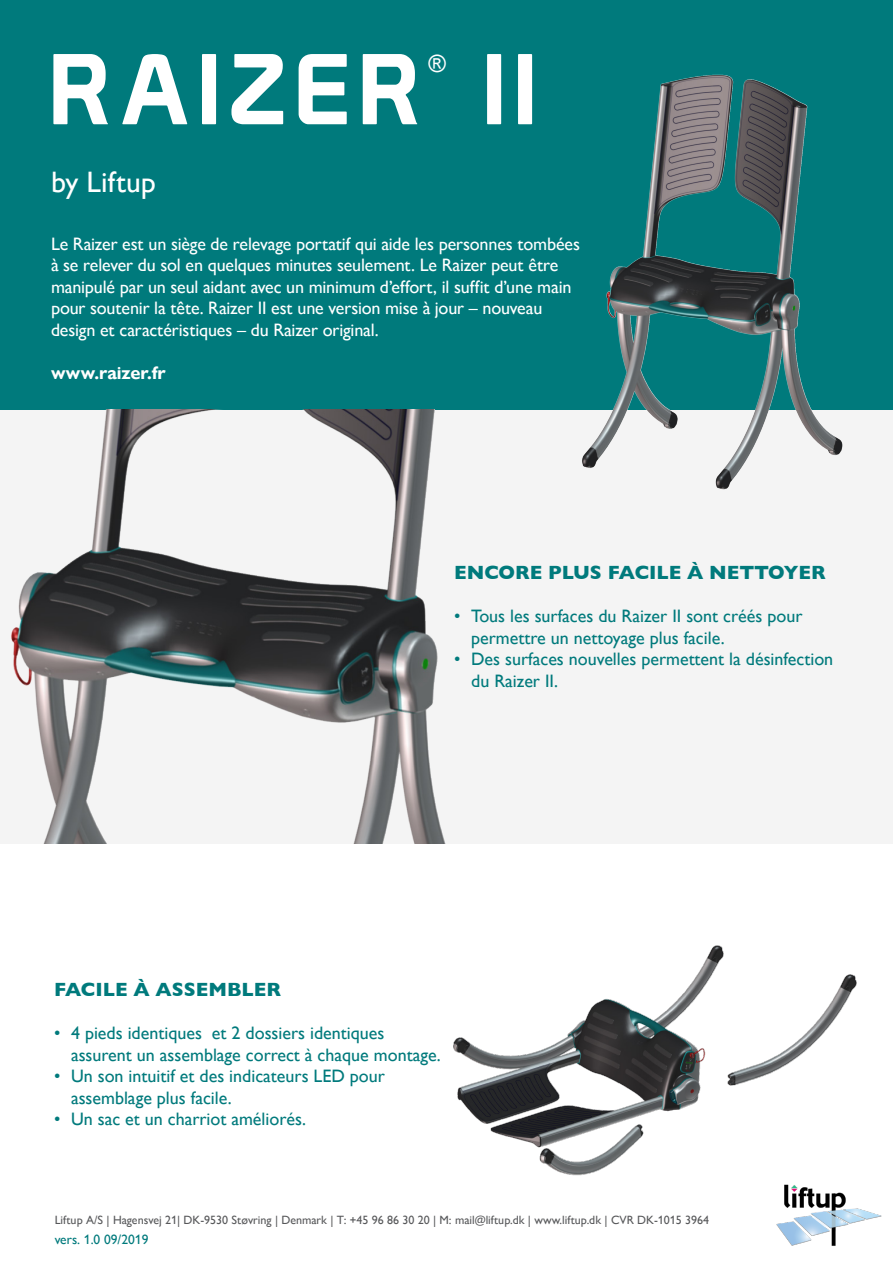
<style>
.page{position:relative;width:893px;height:1263px;background:#fff}
.page>*{position:absolute;margin:0;border:0;box-sizing:border-box;transform-origin:0 0}
.t1{font:97.95px "Prototype";letter-spacing:.085em;color:#fff}
.t2{font:29.55px "Gill Sans Nova";color:#fff}
.t3{font:23.85px "Arial";color:#fff}
.t4{font:700 19.5px "Gill Sans";color:#007a7c}
.t5{font:18px/21.6px "Gill Sans";color:#007a7c}
.t6{font:18px/21.6px "Gill Sans Nova";letter-spacing:-.01em;color:#fff}
.t7{font:700 18px "Gill Sans Nova";color:#fff}
.t8{font:13.5px "Gill Sans Nova";color:#007a7c}
.t9{font:12px "Gill Sans Nova";color:#57585a}
</style>
<div class="page">
<div style="left:0;top:409px;width:893px;height:434px;background:#f4f4f4"></div>
<div style="left:0;top:0;width:893px;height:409px;background:#007a7c"></div>
<img style="left:784px;top:1208px;width:98px;height:38px">
<img style="left:0;top:409px;width:446px;height:434px">
<img style="left:453px;top:945px;width:405px;height:290px">
<img style="left:446px;top:74px;width:447px;height:416px">
<p class="t1" style="left:49px;top:31px;width:372px">RAIZER</p>
<p class="t3" style="left:429px;top:48px;width:19px">®</p>
<p class="t1" style="left:483px;top:31px;width:55px">II</p>
<p class="t2" style="left:51px;top:165px;width:106px">by Liftup</p>
<p class="t6" style="left:51px;top:233px;width:531px">Le Raizer est un siège de relevage portatif qui aide les personnes tombées à se relever du sol en quelques minutes seulement. Le Raizer peut être manipulé par un seul aidant avec un minimum d’effort, il suffit d’une main pour soutenir la tête. Raizer II est une version mise à jour – nouveau design et caractéristiques – du Raizer original.</p>
<p class="t7" style="left:51px;top:362px;width:116px">www.raizer.fr</p>
<p class="t4" style="left:454px;top:557px;width:373px">ENCORE PLUS FACILE À NETTOYER</p>
<p class="t5" style="left:471px;top:605px;width:333px;text-indent:-17px">• Tous les surfaces du Raizer II sont créés pour permettre un nettoyage plus facile.</p>
<p class="t5" style="left:471px;top:648px;width:364px;text-indent:-17px">• Des surfaces nouvelles permettent la désinfection du Raizer II.</p>
<p class="t4" style="left:54px;top:974px;width:229px">FACILE À ASSEMBLER</p>
<p class="t5" style="left:71px;top:1022px;width:371px;text-indent:-17px">• 4 pieds identiques et 2 dossiers identiques assurent un assemblage correct à chaque montage.</p>
<p class="t5" style="left:71px;top:1065px;width:315px;text-indent:-17px">• Un son intuitif et des indicateurs LED pour assemblage plus facile.</p>
<p class="t5" style="left:54px;top:1108px;width:254px">• Un sac et un charriot améliorés.</p>
<p class="t9" style="left:55px;top:1213px;width:656px">Liftup A/S | Hagensvej 21| DK-9530 Støvring | Denmark | T: +45 96 86 30 20 | M: mail@liftup.dk | www.liftup.dk | CVR DK-1015 3964</p>
<p class="t8" style="left:55px;top:1232px;width:95px">vers. 1.0 09/2019</p>
</div>
